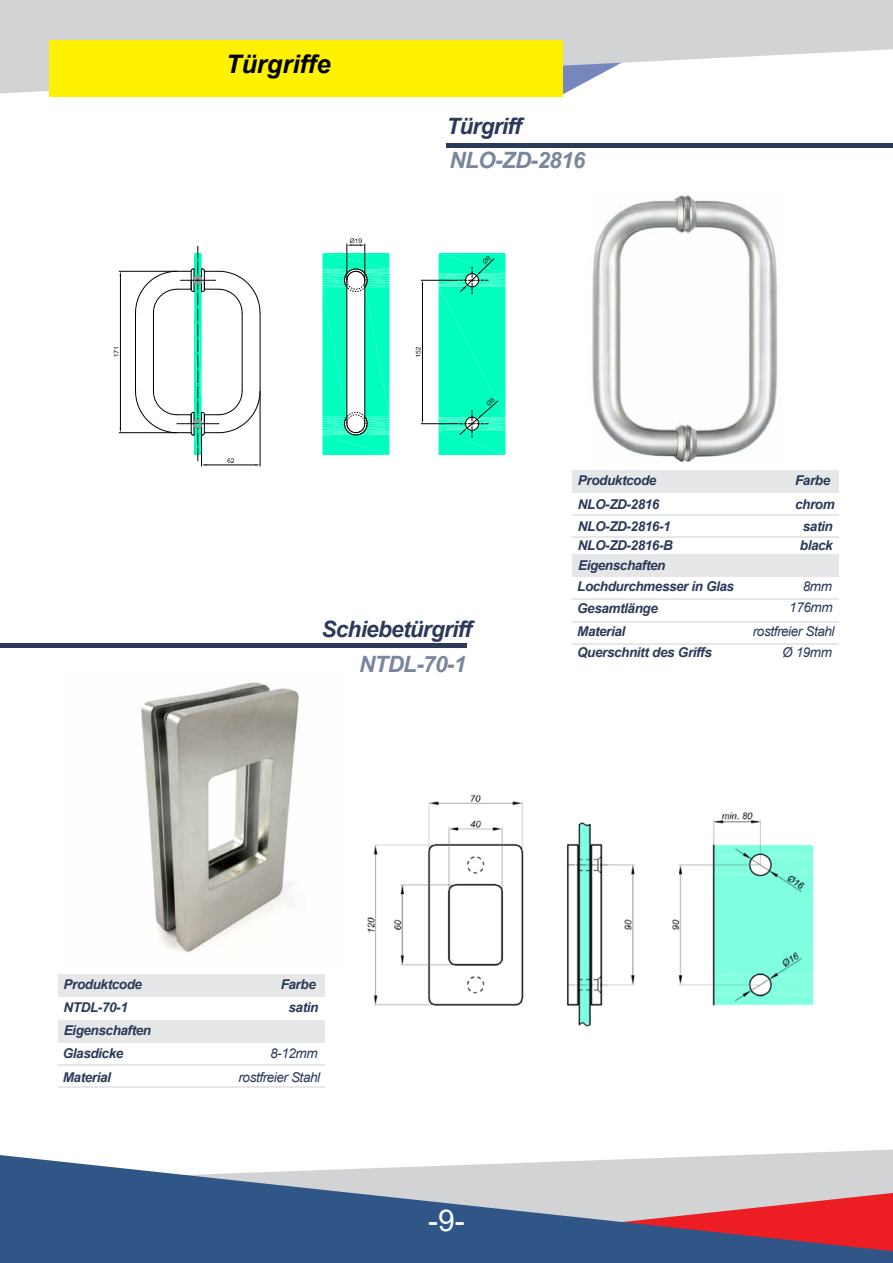
<style>
.page{position:relative;width:893px;height:1263px;background:#fff}
.page>*{position:absolute;margin:0;border:0;box-sizing:border-box;transform-origin:0 0}
.t1{font:30px "Arial";color:#fff}
.t2{font:italic 700 25.5px "Arial";color:#000}
.t3{font:italic 700 22.5px "Arial";letter-spacing:-.03em;color:#2b3a59}
.t4{font:italic 700 22.5px "Arial";letter-spacing:-.03em;color:#7a869d}
.t5{font:italic 700 13.5px/19.5px "Arial";letter-spacing:-.03em;color:#2b3a59}
.t6{font:italic 13.5px/21px "Arial";letter-spacing:-.03em;color:#2b3a59;text-align:right}
</style>
<div class="page">
<svg style="left:0;top:0;width:893px;height:94px;fill:#d1d3d4"></svg>
<svg style="left:0;top:1153px;width:893px;height:110px;background:#7f849f"></svg>
<div style="left:49px;top:40px;width:514px;height:57px;background:#fff200"></div>
<hr style="left:446px;top:143px;width:447px;height:4px;background:#2b3a59">
<img style="left:592px;top:195px;width:186px;height:267px">
<div style="left:573px;top:470px;width:266px;height:23px;background:#e6e7e8"></div>
<hr style="left:573px;top:514px;width:266px;height:2px;background:#e6e7e8">
<hr style="left:573px;top:536px;width:266px;height:2px;background:#e6e7e8">
<div style="left:573px;top:555px;width:266px;height:22px;background:#e6e7e8"></div>
<hr style="left:573px;top:599px;width:266px;height:1px;background:#e6e7e8">
<hr style="left:573px;top:644px;width:266px;height:1px;background:#e6e7e8">
<hr style="left:573px;top:621px;width:266px;height:1px;background:#e6e7e8">
<svg style="left:113px;top:238px;width:393px;height:229px"></svg>
<div style="left:0;top:643px;width:466px;height:5px;background:#2b3a59"></div>
<div style="left:58px;top:975px;width:267px;height:22px;background:#e6e7e8"></div>
<div style="left:58px;top:1020px;width:267px;height:22px;background:#e6e7e8"></div>
<hr style="left:58px;top:1064px;width:267px;height:2px;background:#e6e7e8">
<hr style="left:58px;top:1086px;width:267px;height:2px;background:#e6e7e8">
<img style="left:141px;top:682px;width:158px;height:271px">
<img style="left:367px;top:794px;width:447px;height:233px">
<h2 class="t2" style="left:226px;top:47px;width:106px">Türgriffe</h2>
<h3 class="t3" style="left:446px;top:111px;width:77px">Türgriff</h3>
<h3 class="t4" style="left:450px;top:145px;width:137px">NLO-ZD-2816</h3>
<p class="t5" style="left:578px;top:471px;width:80px">Produktcode</p>
<p class="t5" style="left:795px;top:471px;width:37px">Farbe</p>
<p class="t5" style="left:578px;top:494px;width:83px">NLO-ZD-2816</p>
<p class="t5" style="left:795px;top:494px;width:41px">chrom</p>
<p class="t5" style="left:578px;top:517px;width:96px">NLO-ZD-2816-1<br>NLO-ZD-2816-B</p>
<p class="t5" style="left:800px;top:517px;width:34px">satin black</p>
<p class="t5" style="left:578px;top:556px;width:89px">Eigenschaften</p>
<h3 class="t3" style="left:321px;top:614px;width:152px">Schiebetürgriff</h3>
<h3 class="t4" style="left:359px;top:649px;width:109px">NTDL-70-1</h3>
<p class="t5" style="left:577px;top:577px;width:158px">Lochdurchmesser in Glas</p>
<p class="t6" style="left:789px;top:576px;width:45px">8mm<br>176mm</p>
<p class="t5" style="left:577px;top:643px;width:136px">Querschnitt des Griffs</p>
<p class="t6" style="left:782px;top:642px;width:51px">Ø 19mm</p>
<p class="t5" style="left:577px;top:599px;width:82px">Gesamtlänge</p>
<p class="t6" style="left:753px;top:620px;width:83px">rostfreier Stahl</p>
<p class="t5" style="left:577px;top:621px;width:50px">Material</p>
<p class="t5" style="left:64px;top:974px;width:80px">Produktcode</p>
<p class="t5" style="left:281px;top:974px;width:37px">Farbe</p>
<p class="t5" style="left:64px;top:997px;width:66px">NTDL-70-1</p>
<p class="t5" style="left:289px;top:997px;width:31px">satin</p>
<p class="t5" style="left:64px;top:1021px;width:89px">Eigenschaften</p>
<p class="t5" style="left:63px;top:1067px;width:50px">Material</p>
<p class="t6" style="left:238px;top:1066px;width:83px">rostfreier Stahl</p>
<p class="t5" style="left:63px;top:1044px;width:62px">Glasdicke</p>
<p class="t6" style="left:270px;top:1043px;width:49px">8-12mm</p>
<h1 class="t1" style="left:428px;top:1199px;width:38px">-9-</h1>
</div>
